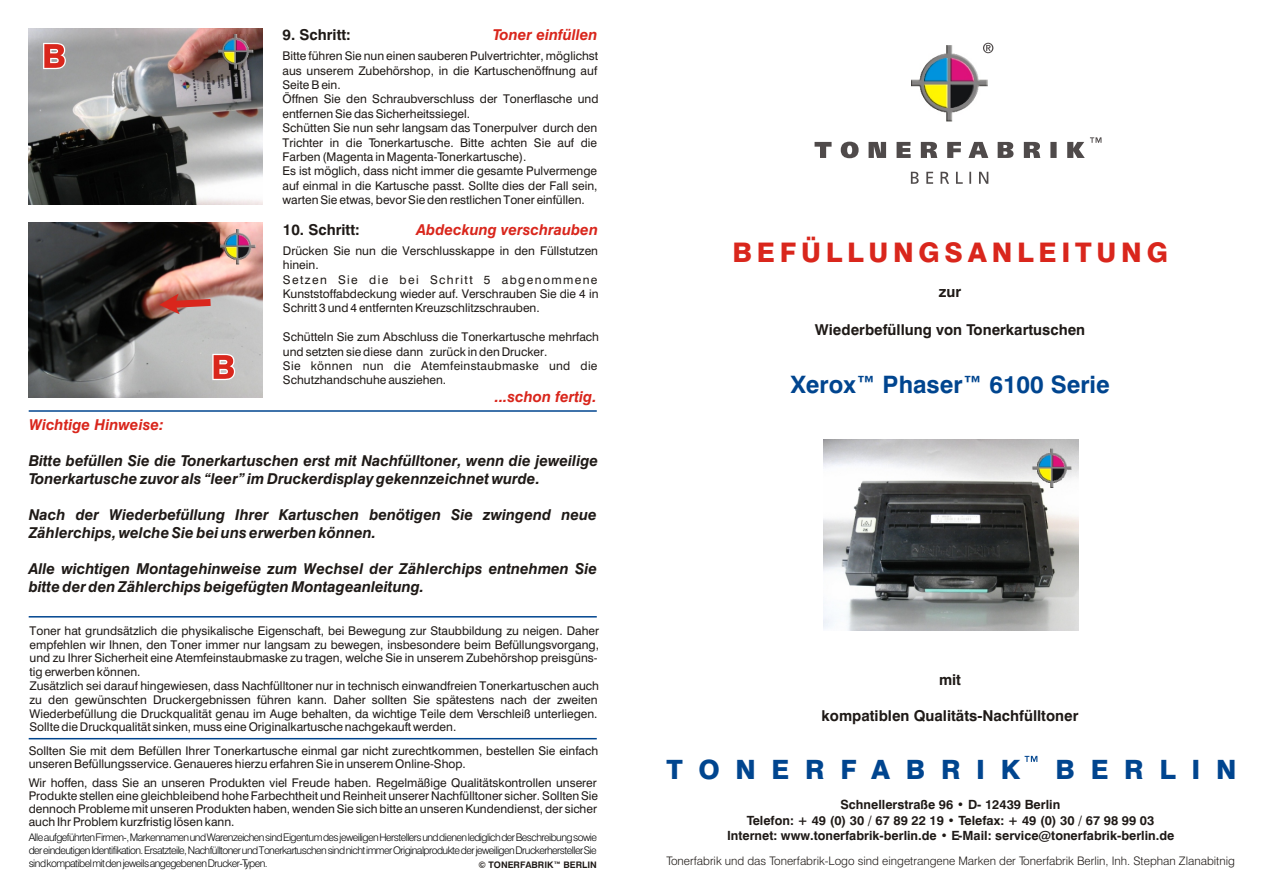
<style>
.page{position:relative;width:1263px;height:894px;background:#fff}
.page>*{position:absolute;margin:0;border:0;box-sizing:border-box;transform-origin:0 0}
.t1{font:800 27px "Swiss 721 BT";letter-spacing:.175em;color:#d9261c}
.t2{font:800 26.55px "Swiss 721 BT";letter-spacing:.59em;color:#00458f}
.t3{font:700 24px "Swiss 721 BT";color:#00458f}
.t4{font:italic 700 15px/18px "Swiss 721 BT";color:#1f1a17}
.t5{font:700 15px "Swiss 721 BT";color:#1f1a17}
.t6{font:italic 700 15px "Swiss 721 BT";color:#d9261c}
.t7{font:700 12.75px/15.3px "Swiss 721 BT";color:#1f1a17;text-align:center}
.t8{font:12px/14.4px "Swiss 721 BT";color:#1f1a17}
.t9{font:300 11.7px "Swiss 721 BT";color:#1f1a17}
.t10{font:300 10.5px/12.6px "Swiss 721 BT";letter-spacing:-.055em;color:#000;text-align:justify}
.t11{font:700 9px "Swiss 721 BT";color:#1f1a17}
</style>
<div class="page">
<img style="left:824px;top:440px;width:255px;height:191px">
<img style="left:29px;top:222px;width:234px;height:176px">
<img style="left:29px;top:29px;width:234px;height:175px">
<img style="left:912px;top:45px;width:76px;height:76px">
<svg style="left:911px;top:172px;width:77px;height:12px"></svg>
<svg style="left:815px;top:137px;width:287px;height:21px"></svg>
<svg style="left:983px;top:43px;width:10px;height:10px"></svg>
<img style="left:1033px;top:449px;width:38px;height:38px">
<hr style="left:29px;top:738px;width:568px;height:1px;background:#00458f">
<hr style="left:29px;top:410px;width:568px;height:2px;background:#00458f">
<svg style="left:1025px;top:756px;width:12px;height:6px"></svg>
<img style="left:219px;top:35px;width:35px;height:35px">
<img style="left:220px;top:230px;width:35px;height:35px">
<svg style="left:43px;top:43px;width:23px;height:26px"></svg>
<svg style="left:212px;top:354px;width:23px;height:26px"></svg>
<svg style="left:159px;top:294px;width:52px;height:20px"></svg>
<hr style="left:29px;top:616px;width:568px;height:2px;background:#00458f">
<p class="t6" style="left:493px;top:29px;width:106px">Toner einfüllen</p>
<p class="t5" style="left:283px;top:29px;width:70px">9. Schritt:</p>
<p class="t8" style="left:283px;top:50px;width:318px">Bitte führen Sie nun einen sauberen Pulvertrichter, möglichst aus unserem Zubehörshop, in die Kartuschenöffnung auf Seite B ein.<br>Öffnen Sie den Schraubverschluss der Tonerflasche und entfernen Sie das Sicherheitssiegel.<br>Schütten Sie nun sehr langsam das Tonerpulver durch den Trichter in die Tonerkartusche. Bitte achten Sie auf die Farben (Magenta in Magenta-Tonerkartusche).<br>Es ist möglich, dass nicht immer die gesamte Pulvermenge auf einmal in die Kartusche passt. Sollte dies der Fall sein, warten Sie etwas, bevor Sie den restlichen Toner einfüllen.</p>
<p class="t5" style="left:283px;top:223px;width:78px">10. Schritt:</p>
<p class="t8" style="left:283px;top:244px;width:317px">Drücken Sie nun die Verschlusskappe in den Füllstutzen hinein.<br>Setzen Sie die bei Schritt 5 abgenommene Kunststoffabdeckung wieder auf. Verschrauben Sie die 4 in Schritt 3 und 4 entfernten Kreuzschlitzschrauben.</p>
<p class="t8" style="left:283px;top:331px;width:318px">Schütteln Sie zum Abschluss die Tonerkartusche mehrfach und setzten sie diese dann zurück in den Drucker.<br>Sie können nun die Atemfeinstaubmaske und die Schutzhandschuhe ausziehen.</p>
<p class="t6" style="left:417px;top:223px;width:183px">Abdeckung verschrauben</p>
<p class="t6" style="left:29px;top:419px;width:136px">Wichtige Hinweise:</p>
<p class="t6" style="left:495px;top:391px;width:103px">...schon fertig.</p>
<p class="t4" style="left:29px;top:453px;width:571px">Bitte befüllen Sie die Tonerkartuschen erst mit Nachfülltoner, wenn die jeweilige<br>Tonerkartusche zuvor als “leer” im Druckerdisplay gekennzeichnet wurde.</p>
<p class="t4" style="left:29px;top:507px;width:570px">Nach der Wiederbefüllung Ihrer Kartuschen benötigen Sie zwingend neue<br>Zählerchips, welche Sie bei uns erwerben können.</p>
<p class="t4" style="left:29px;top:561px;width:570px">Alle wichtigen Montagehinweise zum Wechsel der Zählerchips entnehmen Sie bitte der den Zählerchips beigefügten Montageanleitung.</p>
<p class="t8" style="left:30px;top:625px;width:571px;line-height:13.8px">Toner hat grundsätzlich die physikalische Eigenschaft, bei Bewegung zur Staubbildung zu neigen. Daher empfehlen wir Ihnen, den Toner immer nur langsam zu bewegen, insbesondere beim Befüllungsvorgang, und zu Ihrer Sicherheit eine Atemfeinstaubmaske zu tragen, welche Sie in unserem Zubehörshop preisgüns&shy;tig erwerben können.<br>Zusätzlich sei darauf hingewiesen, dass Nachfülltoner nur in technisch einwandfreien Tonerkartuschen auch zu den gewünschten Druckergebnissen führen kann. Daher sollten Sie spätestens nach der zweiten Wiederbefüllung die Druckqualität genau im Auge behalten, da wichtige Teile dem Verschleiß unterliegen.<br>Sollte die Druckqualität sinken, muss eine Originalkartusche nachgekauft werden.</p>
<p class="t8" style="left:29px;top:746px;width:571px;line-height:12.9px">Sollten Sie mit dem Befüllen Ihrer Tonerkartusche einmal gar nicht zurechtkommen, bestellen Sie einfach unseren Befüllungsservice. Genaueres hierzu erfahren Sie in unserem Online-Shop.</p>
<p class="t8" style="left:29px;top:778px;width:571px;line-height:12.9px;text-align:justify">Wir hoffen, dass Sie an unseren Produkten viel Freude haben. Regelmäßige Qualitätskontrollen unserer Produkte stellen eine gleichbleibend hohe Farbechtheit und Reinheit unserer Nachfülltoner sicher. Sollten Sie dennoch Probleme mit unseren Produkten haben, wenden Sie sich bitte an unseren Kundendienst, der sicher auch Ihr Problem kurzfristig lösen kann.</p>
<p class="t11" style="left:479px;top:862px;width:120px">© TONERFABRIK™ BERLIN</p>
<p class="t10" style="left:29px;top:832px;width:570px">Alle aufgeführten Firmen-, Markennamen und Warenzeichen sind Eigentum des jeweiligen Herstellers und dienen lediglich der Beschreibung sowie der eindeutigen Identifikation. Ersatzteile, Nachfülltoner und Tonerkartuschen sind nicht immer Originalprodukte der jeweiligen Druckerhersteller. Sie sind kompatibel mit den jeweils angegebenen Drucker-Typen.</p>
<h1 class="t1" style="left:733px;top:242px;width:437px">BEFÜLLUNGSANLEITUNG</h1>
<p class="t5" style="left:939px;top:285px;width:24px">zur</p>
<p class="t5" style="left:815px;top:324px;width:272px">Wiederbefüllung von Tonerkartuschen</p>
<h3 class="t3" style="left:791px;top:374px;width:320px">Xerox™ Phaser™ 6100 Serie</h3>
<p class="t5" style="left:939px;top:673px;width:24px">mit</p>
<p class="t5" style="left:822px;top:709px;width:258px">kompatiblen Qualitäts-Nachfülltoner</p>
<h2 class="t2" style="left:666px;top:759px;width:355px">TONERFABRIK</h2>
<h2 class="t2" style="left:1056px;top:759px;width:182px">BERLIN</h2>
<p class="t7" style="left:727px;top:798px;width:449px">Schnellerstraße 96 • D- 12439 Berlin<br>Telefon: + 49 (0) 30 / 67 89 22 19 • Telefax: + 49 (0) 30 / 67 98 99 03<br>Internet: www.tonerfabrik-berlin.de • E-Mail: service@tonerfabrik-berlin.de</p>
<p class="t9" style="left:666px;top:856px;width:570px">Tonerfabrik und das Tonerfabrik-Logo sind eingetrangene Marken der Tonerfabrik Berlin, Inh. Stephan Zlanabitnig</p>
</div>
